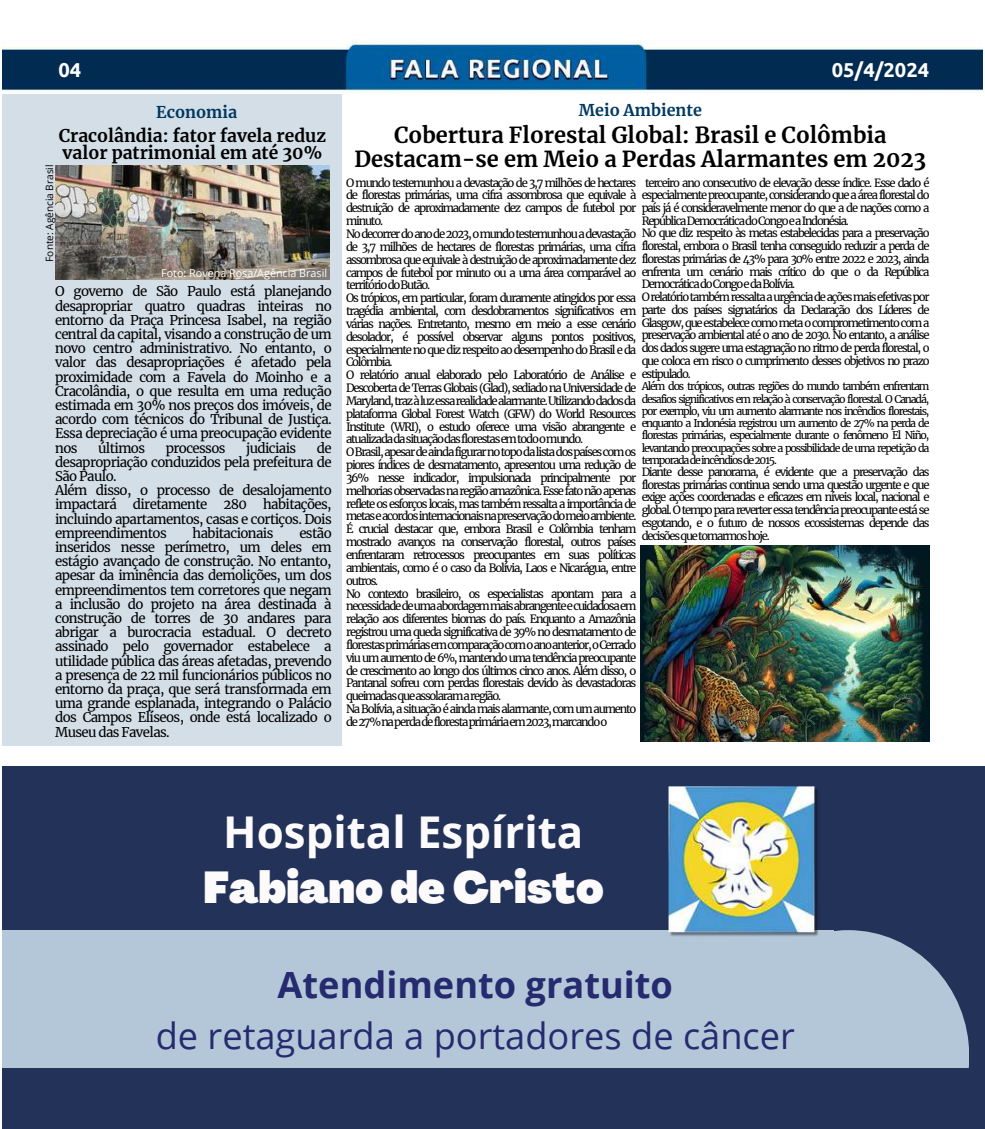
<style>
.page{position:relative;width:985px;height:1129px;background:#fff}
.page>*{position:absolute;margin:0;border:0;box-sizing:border-box;transform-origin:0 0}
.t1{font:700 43.75px "Open Sans";color:#fcfafa}
.t2{font:900 43.75px "Agrandir";color:#fcfafa}
.t3{font:36.23px "Open Sans";color:#262a6e}
.t4{font:700 36.23px "Open Sans";color:#262a6e}
.t5{font:700 21.88px/24px "Merriweather";color:#000;text-align:center}
.t6{font:700 20.12px "Ubuntu";color:#fff}
.t7{font:700 17.5px/17.2px "Merriweather";color:#000}
.t8{font:700 16.1px "Merriweather";color:#003861}
.t9{font:13.3px/14.2px "Merriweather";letter-spacing:-.045em;color:#000;text-align:justify}
.t10{font:11.38px/12.8px "Merriweather";letter-spacing:-.11em;color:#000}
.t11{font:11.2px/12.8px "Merriweather";letter-spacing:-.11em;color:#000}
.t12{font:10.67px/12.2px "Merriweather";letter-spacing:-.11em;color:#000;text-align:justify}
.t13{font:10.67px "Open Sans";color:#fff}
.t14{font:9.97px "Open Sans";color:#000}
</style>
<div class="page">
<img style="left:3px;top:40px;width:979px;height:58px">
<div style="left:3px;top:767px;width:981px;height:362px;background:#233259"></div>
<svg style="left:834px;top:930px;width:135px;height:138px;fill:#b3c7d9"></svg>
<div style="left:3px;top:930px;width:831px;height:140px;background:#b3c7d9"></div>
<img style="left:668px;top:786px;width:151px;height:150px">
<div style="left:3px;top:1068px;width:966px;height:61px;background:#233259"></div>
<div style="left:3px;top:94px;width:338px;height:651px;background:#d3dee7"></div>
<img style="left:55px;top:165px;width:274px;height:114px">
<img style="left:640px;top:546px;width:289px;height:195px">
<h3 class="t6" style="left:59px;top:58px;width:24px">04</h3>
<h3 class="t6" style="left:831px;top:58px;width:99px">05/4/2024</h3>
<h3 class="t8" style="left:579px;top:100px;width:124px">Meio Ambiente</h3>
<h3 class="t8" style="left:156px;top:103px;width:83px">Economia</h3>
<h3 class="t7" style="left:59px;top:127px;width:269px">Cracolândia: fator favela reduz valor patrimonial em até 30%</h3>
<h3 class="t5" style="left:354px;top:123px;width:573px">Cobertura Florestal Global: Brasil e Colômbia<br>Destacam-se em Meio a Perdas Alarmantes em 2023</h3>
<p class="t10" style="left:346px;top:176px;width:292px">O mundo testemunhou a devastação de 3,7 milhões de hectares de florestas primárias, uma cifra assombrosa que equivale à destruição de aproximadamente dez campos de futebol por minuto.<br>No decorrer do ano de 2023, o mundo testemunhou a devastação de 3,7 milhões de hectares de florestas primárias, uma cifra assombrosa que equivale à destruição de aproximadamente dez campos de futebol por minuto ou a uma área comparável ao territóriodoButão.<br>Os trópicos, em particular, foram duramente atingidos por essa tragédia ambiental, com desdobramentos significativos em várias nações. Entretanto, mesmo em meio a esse cenário desolador, é possível observar alguns pontos positivos, especialmente no que diz respeito ao desempenho do Brasil e da Colômbia.<br>O relatório anual elaborado pelo Laboratório de Análise e Descoberta de Terras Globais (Glad), sediado na Universidade de Maryland,trazàluzessarealidadealarmante.Utilizandodadosda plataforma Global Forest Watch (GFW) do World Resources Institute (WRI), o estudo oferece uma visão abrangente e atualizadadasituaçãodasflorestasemtodoomundo.<br>OBrasil,apesardeaindafigurarnotopodalistadospaísescomos piores índices de desmatamento, apresentou uma redução de 36% nesse indicador, impulsionada principalmente por melhorias observadas na região amazônica. Esse fato não apenas reflete os esforços locais, mas também ressalta a importância de metaseacordosinternacionaisnapreservaçãodomeioambiente.<br>É crucial destacar que, embora Brasil e Colômbia tenham mostrado avanços na conservação florestal, outros países enfrentaram retrocessos preocupantes em suas políticas ambientais, como é o caso da Bolívia, Laos e Nicarágua, entre outros.<br>No contexto brasileiro, os especialistas apontam para a necessidadedeumaabordagemmaisabrangenteecuidadosaem relação aos diferentes biomas do país. Enquanto a Amazônia registrou uma queda significativa de 39% no desmatamento de florestasprimáriasemcomparaçãocomoanoanterior,oCerrado viu um aumento de 6%, mantendo uma tendência preocupante de crescimento ao longo dos últimos cinco anos. Além disso, o Pantanal sofreu com perdas florestais devido às devastadoras queimadasqueassolaramaregião.<br>Na Bolívia, a situação é ainda mais alarmante, com um aumento de27%naperdadeflorestaprimáriaem2023,marcandoo</p>
<p class="t14" style="left:42px;top:262px;width:99px;rotate:-90deg">Fonte: Agência Brasil</p>
<p class="t11" style="left:641px;top:176px;width:289px;text-indent:3px">terceiro ano consecutivo de elevação desse índice. Esse dado é especialmente preocupante, considerando que a área florestal do país já é consideravelmente menor do que a de nações como a RepúblicaDemocráticadoCongoeaIndonésia.<br>No que diz respeito às metas estabelecidas para a preservação florestal, embora o Brasil tenha conseguido reduzir a perda de florestas primárias de 43% para 30% entre 2022 e 2023, ainda enfrenta um cenário mais crítico do que o da República DemocráticadoCongoedaBolívia.<br>O relatório também ressalta a urgência de ações mais efetivas por parte dos países signatários da Declaração dos Líderes de Glasgow, que estabelece como meta o comprometimento com a preservação ambiental até o ano de 2030. No entanto, a análise dos dados sugere uma estagnação no ritmo de perda florestal, o que coloca em risco o cumprimento desses objetivos no prazo estipulado.</p>
<p class="t12" style="left:641px;top:380px;width:289px">Além dos trópicos, outras regiões do mundo também enfrentam desafios significativos em relação à conservação florestal. O Canadá, por exemplo, viu um aumento alarmante nos incêndios florestais, enquanto a Indonésia registrou um aumento de 27% na perda de florestas primárias, especialmente durante o fenômeno El Niño, levantando preocupações sobre a possibilidade de uma repetição da temporadadeincêndiosde2015.</p>
<p class="t11" style="left:641px;top:466px;width:289px;text-align:justify">Diante desse panorama, é evidente que a preservação das florestas primárias continua sendo uma questão urgente e que exige ações coordenadas e eficazes em níveis local, nacional e global. O tempo para reverter essa tendência preocupante está se esgotando, e o futuro de nossos ecossistemas depende das decisõesquetomarmoshoje.</p>
<p class="t13" style="left:161px;top:265px;width:167px">Foto: Rovena Rosa/Agência Brasil</p>
<p class="t9" style="left:55px;top:284px;width:278px">O governo de São Paulo está planejando desapropriar quatro quadras inteiras no entorno da Praça Princesa Isabel, na região central da capital, visando a construção de um novo centro administrativo. No entanto, o valor das desapropriações é afetado pela proximidade com a Favela do Moinho e a Cracolândia, o que resulta em uma redução estimada em 30% nos preços dos imóveis, de acordo com técnicos do Tribunal de Justiça.<br>Essa depreciação é uma preocupação evidente nos</p>
<p class="t9" style="left:98px;top:441px;width:48px">últimos</p>
<p class="t9" style="left:166px;top:441px;width:61px">processos</p>
<p class="t9" style="left:246px;top:441px;width:52px">judiciais</p>
<p class="t9" style="left:55px;top:441px;width:278px;text-align:left;text-indent:262px">de desapropriação conduzidos pela prefeitura de<br>São Paulo.<br>Além disso, o processo de desalojamento impactará diretamente 280 habitações, incluindo apartamentos, casas e cortiços. Dois empreendimentos</p>
<p class="t9" style="left:193px;top:526px;width:82px">habitacionais</p>
<p class="t9" style="left:55px;top:526px;width:278px;text-indent:244px">estão inseridos nesse perímetro, um deles em estágio avançado de construção. No entanto, apesar da iminência das demolições, um dos empreendimentos tem corretores que negam a inclusão do projeto na área destinada à construção de torres de 30 andares para abrigar a burocracia estadual. O decreto assinado pelo governador estabelece a utilidade pública das áreas afetadas, prevendo a presença de 22 mil funcionários públicos no entorno da praça, que será transformada em uma grande esplanada, integrando o Palácio dos Campos Elíseos, onde está localizado o Museu das Favelas.</p>
<h1 class="t1" style="left:223px;top:801px;width:361px">Hospital Espírita</h1>
<h1 class="t2" style="left:203px;top:870px;width:402px">Fabiano de Cristo</h1>
<h2 class="t4" style="left:277px;top:959px;width:397px">Atendimento gratuito</h2>
<h2 class="t3" style="left:156px;top:1010px;width:640px">de retaguarda a portadores de câncer</h2>
</div>
